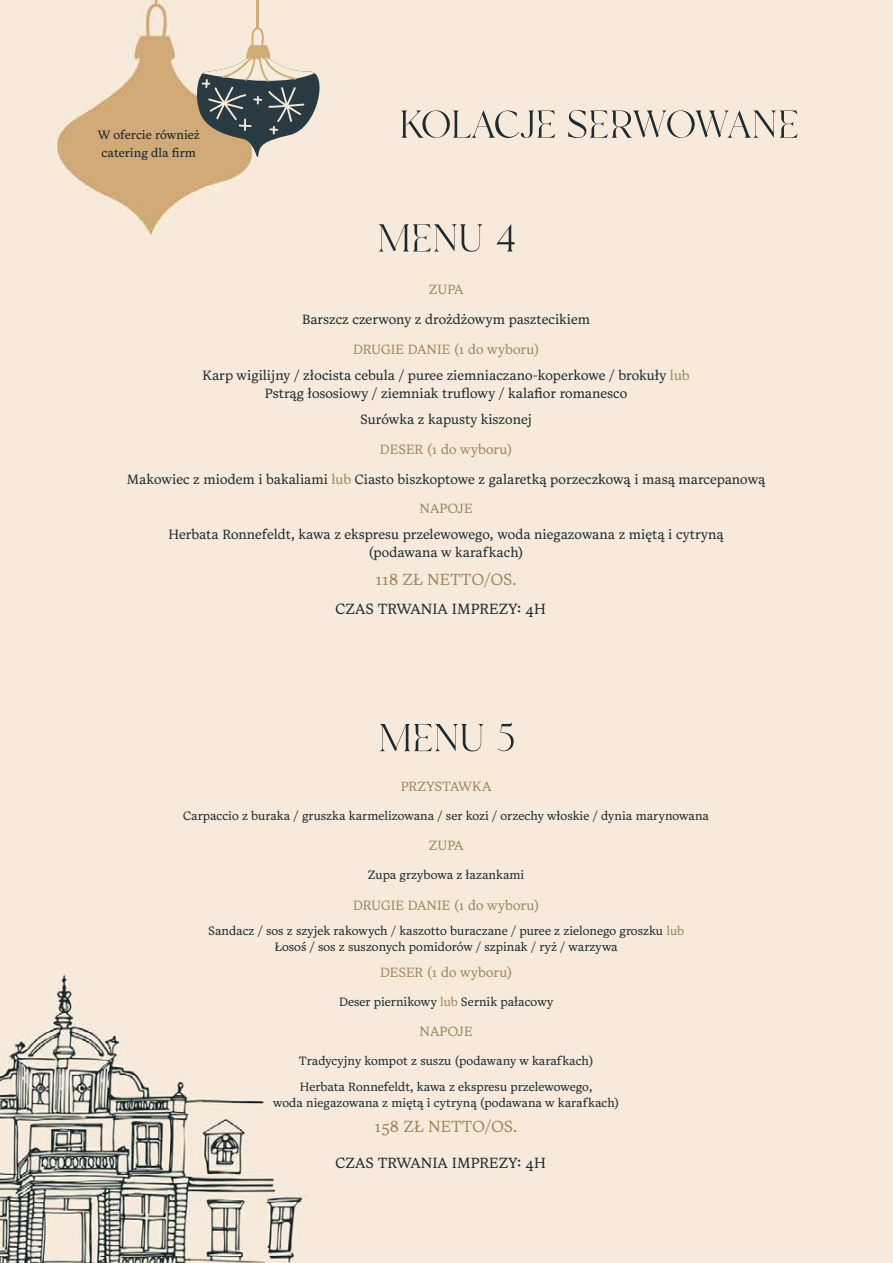
<style>
.page{position:relative;width:893px;height:1263px;background:#f7eada}
.page>*{position:absolute;margin:0;border:0;box-sizing:border-box;transform-origin:0 0}
.t1{font:55.5px "Bulgari";letter-spacing:-.015em;color:#1a2b31}
.t2{font:300 18px "Tiffin Latin VF";color:#a2855d}
.t3{font:300 16.5px "Tiffin Latin VF";color:#1a2b31}
.t4{font:300 15px/29.7px "Tiffin Latin VF";color:#1a2b31;text-align:center}
.t5{font:300 15px "Tiffin Latin VF";color:#a2855d}
.t6{font:300 13.5px/17.4px "Tiffin Latin VF";color:#1a2b31}
.s1{color:#a2855d}
</style>
<div class="page">
<hr style="left:257px;top:0;width:2px;height:28px;background:#d1ab75">
<svg style="left:193px;top:27px;width:136px;height:130px;background:#aca699"></svg>
<p class="t6" style="left:98px;top:126px;width:104px">W ofercie również catering dla firm</p>
<h1 class="t1" style="left:399px;top:100px;width:401px">KOLACJE SERWOWANE</h1>
<h1 class="t1" style="left:376px;top:214px;width:142px">MENU 4</h1>
<p class="t5" style="left:429px;top:280px;width:36px">ZUPA</p>
<p class="t4" style="left:302px;top:304px;width:290px">Barszcz czerwony z drożdżowym pasztecikiem</p>
<p class="t4" style="left:203px;top:336px;width:488px;line-height:26px"><span class="s1">DRUGIE DANIE (1 do wyboru)<br></span>Karp wigilijny / złocista cebula / puree ziemniaczano-koperkowe / brokuły <span class="s1">lub</span></p>
<p class="t4" style="left:265px;top:380px;width:364px;line-height:26.1px">Pstrąg łososiowy / ziemniak truflowy / kalafior romanesco<br>Surówka z kapusty kiszonej</p>
<p class="t4" style="left:127px;top:434px;width:640px"><span class="s1">DESER (1 do wyboru)<br></span>Makowiec z miodem i bakaliami <span class="s1">lub</span> Ciasto biszkoptowe z galaretką porzeczkową i masą marcepanową<br><span class="s1">NAPOJE</span></p>
<p class="t4" style="left:168px;top:525px;width:557px;line-height:18px">Herbata Ronnefeldt, kawa z ekspresu przelewowego, woda niegazowana z miętą i cytryną (podawana w karafkach)</p>
<h2 class="t2" style="left:376px;top:568px;width:143px">118 ZŁ NETTO/OS.</h2>
<p class="t3" style="left:336px;top:598px;width:212px">CZAS TRWANIA IMPREZY: 4H</p>
<h1 class="t1" style="left:377px;top:713px;width:140px">MENU 5</h1>
<p class="t5" style="left:401px;top:777px;width:92px">PRZYSTAWKA</p>
<p class="t6" style="left:183px;top:806px;width:527px">Carpaccio z buraka / gruszka karmelizowana / ser kozi / orzechy włoskie / dynia marynowana</p>
<p class="t5" style="left:429px;top:836px;width:36px">ZUPA</p>
<p class="t6" style="left:368px;top:866px;width:158px">Zupa grzybowa z łazankami</p>
<p class="t5" style="left:353px;top:896px;width:188px">DRUGIE DANIE (1 do wyboru)</p>
<p class="t6" style="left:208px;top:922px;width:477px;line-height:16.2px;text-align:center">Sandacz / sos z szyjek rakowych / kaszotto buraczane / puree z zielonego groszku <span class="s1">lub<br></span>Łosoś / sos z suszonych pomidorów / szpinak / ryż / warzywa</p>
<p class="t5" style="left:380px;top:963px;width:134px">DESER (1 do wyboru)</p>
<p class="t6" style="left:339px;top:992px;width:216px">Deser piernikowy <span class="s1">lub</span> Sernik pałacowy</p>
<p class="t5" style="left:420px;top:1022px;width:55px">NAPOJE</p>
<p class="t6" style="left:299px;top:1048px;width:296px;line-height:25.3px">Tradycyjny kompot z suszu (podawany w karafkach)<br>Herbata Ronnefeldt, kawa z ekspresu przelewowego,</p>
<p class="t6" style="left:273px;top:1093px;width:348px">woda niegazowana z miętą i cytryną (podawana w karafkach)</p>
<h2 class="t2" style="left:375px;top:1115px;width:144px">158 ZŁ NETTO/OS.</h2>
<p class="t3" style="left:336px;top:1152px;width:212px">CZAS TRWANIA IMPREZY: 4H</p>
</div>
